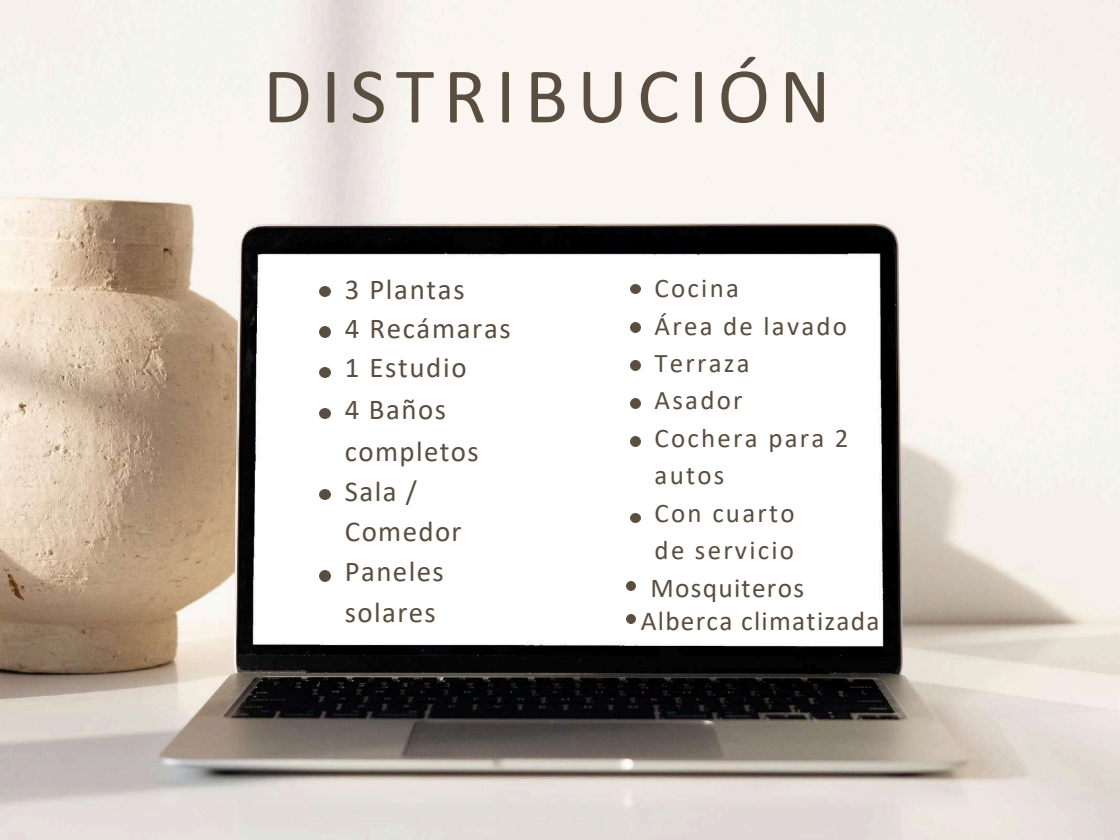
<style>
.page{position:relative;width:1120px;height:840px;background:#fff}
.page>*{position:absolute;margin:0;border:0;box-sizing:border-box;transform-origin:0 0}
.t1{font:79.45px "Calibri";letter-spacing:.115em;color:#594e3f}
.t2{font:28.88px/40.4px "Calibri";letter-spacing:.05em;color:#594e3f}
.t3{font:27.3px/32.8px "Calibri";letter-spacing:.045em;color:#594e3f}
.t4{font:26.95px/37.4px "Calibri";letter-spacing:.085em;color:#594e3f}
</style>
<div class="page">
<img style="left:0;top:0;width:1120px;height:840px">
<svg style="left:320px;top:286px;width:10px;height:11px"></svg>
<svg style="left:320px;top:327px;width:10px;height:10px"></svg>
<svg style="left:320px;top:367px;width:10px;height:11px"></svg>
<svg style="left:320px;top:408px;width:10px;height:11px"></svg>
<svg style="left:320px;top:489px;width:10px;height:11px"></svg>
<svg style="left:320px;top:571px;width:10px;height:10px"></svg>
<svg style="left:631px;top:285px;width:9px;height:9px"></svg>
<svg style="left:631px;top:323px;width:9px;height:9px"></svg>
<svg style="left:631px;top:361px;width:9px;height:9px"></svg>
<svg style="left:631px;top:399px;width:9px;height:9px"></svg>
<svg style="left:631px;top:437px;width:9px;height:9px"></svg>
<svg style="left:631px;top:513px;width:9px;height:9px"></svg>
<svg style="left:626px;top:581px;width:9px;height:10px"></svg>
<svg style="left:626px;top:614px;width:9px;height:9px"></svg>
<h1 class="t1" style="left:263px;top:63px;width:569px">DISTRIBUCIÓN</h1>
<p class="t2" style="left:345px;top:273px;width:167px;line-height:38.7px">3 Plantas<br>4 Recámaras<br>1 Estudio</p>
<p class="t2" style="left:345px;top:392px;width:135px">4 Baños completos<br>Sala /<br>Comedor<br>Paneles solares</p>
<p class="t4" style="left:654px;top:272px;width:195px">Cocina<br>Área de lavado<br>Terraza<br>Asador<br>Cochera para 2 autos<br>Con cuarto<br>de servicio</p>
<p class="t3" style="left:640px;top:574px;width:240px;text-indent:10px">Mosquiteros<br>Alberca climatizada</p>
</div>
